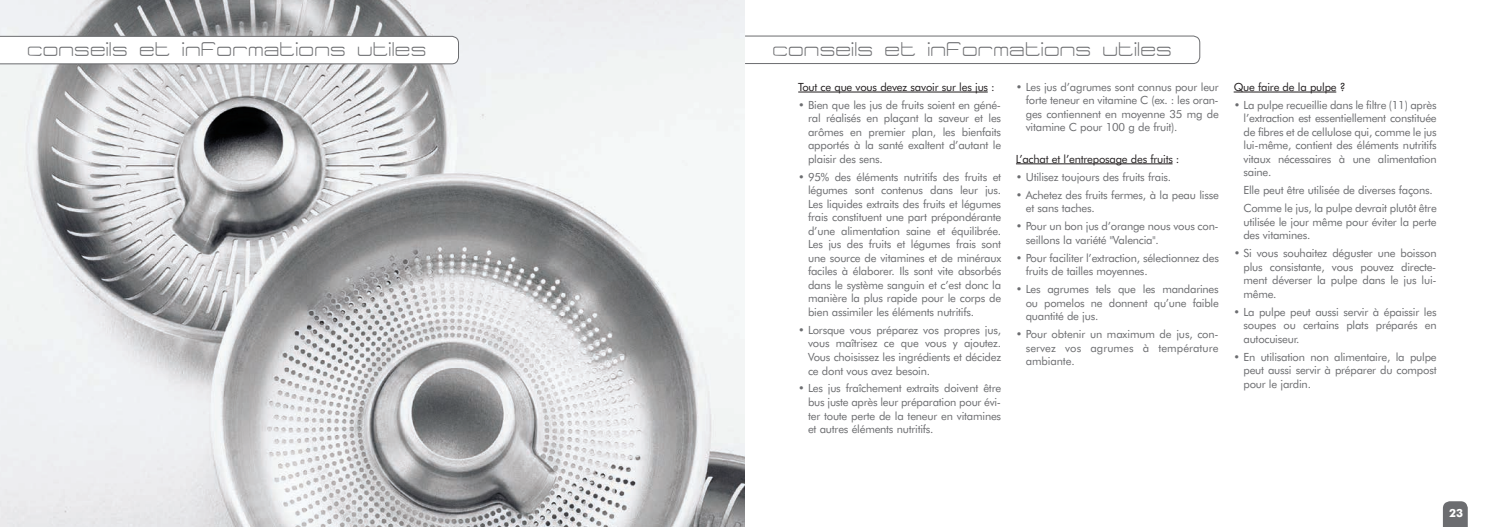
<style>
.page{position:relative;width:1489px;height:527px;background:#fff}
.page>*{position:absolute;margin:0;border:0;box-sizing:border-box;transform-origin:0 0}
.t1{font:22.5px "Tidy Curve TV";color:#6c6d70}
.t2{font:11.25px/13.5px "Futura BT";letter-spacing:-.02em;color:#6c6d70;text-align:justify}
.t3{font:11.25px "Futura BT";letter-spacing:-.02em;color:#231f20}
.t4{font:700 11.25px "Futura BT";color:#fff}
</style>
<div class="page">
<svg style="left:1442px;top:501px;width:25px;height:25px"></svg>
<img style="left:0;top:0;width:744px;height:526px">
<svg style="left:0;top:35px;width:459px;height:30px"></svg>
<hr style="left:798px;top:92px;width:189px;height:1px;background:#231f20">
<hr style="left:1015px;top:163px;width:157px;height:1px;background:#231f20">
<hr style="left:1233px;top:92px;width:103px;height:1px;background:#231f20">
<svg style="left:744px;top:35px;width:456px;height:29px"></svg>
<h1 class="t1" style="left:28px;top:39px;width:401px">conseils et informations utiles</h1>
<h1 class="t1" style="left:773px;top:38px;width:401px">conseils et informations utiles</h1>
<p class="t3" style="left:798px;top:80px;width:198px">Tout ce que vous devez savoir sur les jus :</p>
<p class="t2" style="left:808px;top:98px;width:195px;text-indent:-10px">• Bien que les jus de fruits soient en géné&shy;ral réalisés en plaçant la saveur et les arômes en premier plan, les bienfaits apportés à la santé exaltent d’autant le plaisir des sens.</p>
<p class="t2" style="left:808px;top:170px;width:195px;text-indent:-10px">• 95% des éléments nutritifs des fruits et légumes sont contenus dans leur jus.<br>Les liquides extraits des fruits et légumes frais constituent une part prépondérante d’une alimentation saine et équilibrée.<br>Les jus des fruits et légumes frais sont une source de vitamines et de minéraux faciles à élaborer. Ils sont vite absorbés dans le système sanguin et c’est donc la manière la plus rapide pour le corps de bien assimiler les éléments nutritifs.</p>
<p class="t2" style="left:808px;top:323px;width:195px;text-indent:-10px">• Lorsque vous préparez vos propres jus, vous maîtrisez ce que vous y ajoutez.<br>Vous choisissez les ingrédients et décidez ce dont vous avez besoin.</p>
<p class="t2" style="left:808px;top:381px;width:195px;text-indent:-10px">• Les jus fraîchement extraits doivent être bus juste après leur préparation pour évi&shy;ter toute perte de la teneur en vitamines et autres éléments nutritifs.</p>
<p class="t2" style="left:1025px;top:80px;width:195px;text-indent:-10px">• Les jus d’agrumes sont connus pour leur forte teneur en vitamine C (ex. : les oran&shy;ges contiennent en moyenne 35 mg de vitamine C pour 100 g de fruit).</p>
<p class="t3" style="left:1015px;top:152px;width:165px">L’achat et l’entreposage des fruits :</p>
<p class="t2" style="left:1015px;top:169px;width:157px">• Utilisez toujours des fruits frais.</p>
<p class="t2" style="left:1025px;top:187px;width:195px;text-indent:-10px">• Achetez des fruits fermes, à la peau lisse et sans taches.</p>
<p class="t2" style="left:1025px;top:219px;width:194px;text-indent:-10px">• Pour un bon jus d’orange nous vous con&shy;seillons la variété "Valencia".</p>
<p class="t2" style="left:1025px;top:250px;width:195px;text-indent:-10px">• Pour faciliter l’extraction, sélectionnez des fruits de tailles moyennes.</p>
<p class="t2" style="left:1025px;top:282px;width:195px;text-indent:-10px">• Les agrumes tels que les mandarines ou pomelos ne donnent qu’une faible quantité de jus.</p>
<p class="t2" style="left:1025px;top:327px;width:194px;text-indent:-10px">• Pour obtenir un maximum de jus, con&shy;servez vos agrumes à température ambiante.</p>
<p class="t3" style="left:1233px;top:80px;width:113px">Que faire de la pulpe ?</p>
<p class="t2" style="left:1243px;top:98px;width:195px;text-indent:-10px">• La pulpe recueillie dans le filtre (11) après l’extraction est essentiellement constituée de fibres et de cellulose qui, comme le jus lui-même, contient des éléments nutritifs vitaux nécessaires à une alimentation saine.</p>
<p class="t2" style="left:1243px;top:181px;width:195px;line-height:17.9px">Elle peut être utilisée de diverses façons.<br>Comme le jus, la pulpe devrait plutôt être</p>
<p class="t2" style="left:1243px;top:215px;width:195px">utilisée le jour même pour éviter la perte des vitamines.</p>
<p class="t2" style="left:1243px;top:246px;width:195px;text-indent:-10px">• Si vous souhaitez déguster une boisson plus consistante, vous pouvez directe&shy;ment déverser la pulpe dans le jus lui&shy;même.</p>
<p class="t2" style="left:1243px;top:304px;width:195px;text-indent:-10px">• La pulpe peut aussi servir à épaissir les soupes ou certains plats préparés en autocuiseur.</p>
<p class="t2" style="left:1243px;top:349px;width:195px;text-indent:-10px">• En utilisation non alimentaire, la pulpe peut aussi servir à préparer du compost pour le jardin.</p>
<p class="t4" style="left:1448px;top:505px;width:16px">23</p>
</div>
